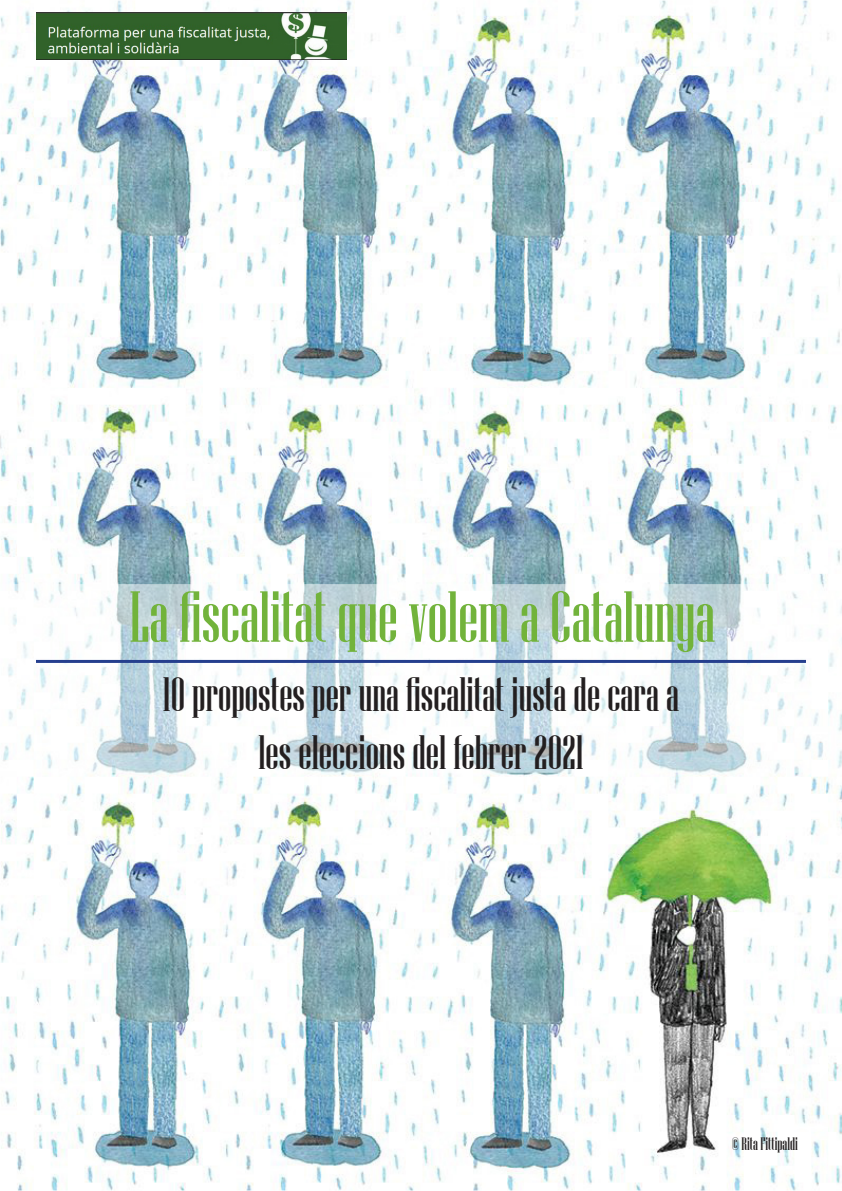
<style>
.page{position:relative;width:842px;height:1191px;background:#fff}
.page>*{position:absolute;margin:0;border:0;box-sizing:border-box;transform-origin:0 0}
.t1{font:72px "Niagara Solid";color:#72b33b}
.t2{font:48px "Niagara Solid";color:#231f20}
.t3{font:18px "Niagara Solid";color:#231f20}
</style>
<div class="page">
<img style="left:0;top:0;width:842px;height:1191px">
<img style="left:36px;top:13px;width:310px;height:46px">
<svg style="left:0;top:584px;width:842px;height:188px"></svg>
<hr style="left:36px;top:660px;width:770px;height:3px;background:#253f8e">
<p class="t1" style="left:130px;top:579px;width:587px">La fiscalitat que volem a Catalunya</p>
<p class="t2" style="left:163px;top:669px;width:518px">10 propostes per una fiscalitat justa de cara a</p>
<p class="t2" style="left:258px;top:727px;width:327px">les eleccions del febrer 2021</p>
<p class="t3" style="left:732px;top:1134px;width:67px">© Rita Fittipaldi</p>
</div>
